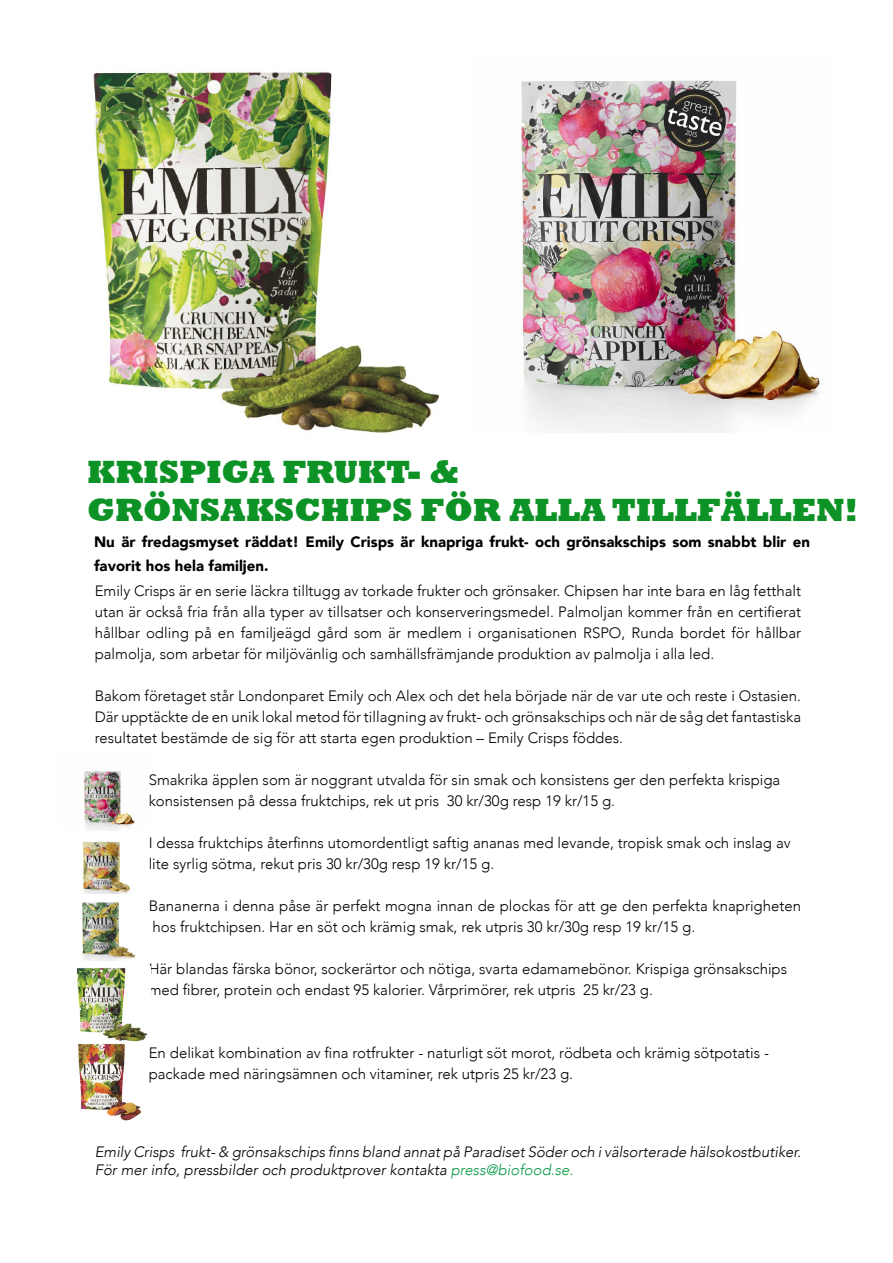
<style>
.page{position:relative;width:893px;height:1263px;background:#fff}
.page>*{position:absolute;margin:0;border:0;box-sizing:border-box;transform-origin:0 0}
.t1{font:800 33px/37.5px "Rockwell";color:#0d9226}
.t2{font:300 15px/21px "Avenir";color:#000}
.t3{font:italic 300 15px/18px "Avenir";color:#000}
.t4{font:900 15px/24px "Avenir";color:#000}
.s1{color:#069a45}
</style>
<div class="page">
<img style="left:93px;top:72px;width:347px;height:361px">
<img style="left:78px;top:1043px;width:63px;height:78px">
<img style="left:76px;top:968px;width:72px;height:74px">
<img style="left:83px;top:841px;width:47px;height:53px">
<img style="left:84px;top:771px;width:51px;height:60px">
<img style="left:82px;top:902px;width:53px;height:59px">
<img style="left:519px;top:80px;width:301px;height:353px">
<h1 class="t1" style="left:87px;top:454px;width:772px">KRISPIGA FRUKT- &amp;<br>GRÖNSAKSCHIPS FÖR ALLA TILLFÄLLEN!</h1>
<p class="t4" style="left:94px;top:530px;width:717px">Nu är fredagsmyset räddat! Emily Crisps är knapriga frukt- och grönsakschips som snabbt blir en favorit hos hela familjen.</p>
<p class="t2" style="left:95px;top:580px;width:708px;text-align:justify">Emily Crisps är en serie läckra tilltugg av torkade frukter och grönsaker. Chipsen har inte bara en låg fetthalt utan är också fria från alla typer av tillsatser och konserveringsmedel. Palmoljan kommer från en certifierat hållbar odling på en familjeägd gård som är medlem i organisationen RSPO, Runda bordet för hållbar palmolja, som arbetar för miljövänlig och samhällsfrämjande produktion av palmolja i alla led.</p>
<p class="t2" style="left:95px;top:685px;width:708px;text-align:justify">Bakom företaget står Londonparet Emily och Alex och det hela började när de var ute och reste i Ostasien.<br>Där upptäckte de en unik lokal metod för tillagning av frukt- och grönsakschips och när de såg det fantastiska resultatet bestämde de sig för att starta egen produktion – Emily Crisps föddes.</p>
<p class="t2" style="left:149px;top:769px;width:633px">Smakrika äpplen som är noggrant utvalda för sin smak och konsistens ger den perfekta krispiga konsistensen på dessa fruktchips, rek ut pris 30 kr/30g resp 19 kr/15 g.</p>
<p class="t2" style="left:149px;top:832px;width:643px">I dessa fruktchips återfinns utomordentligt saftig ananas med levande, tropisk smak och inslag av lite syrlig sötma, rekut pris 30 kr/30g resp 19 kr/15 g.</p>
<p class="t2" style="left:149px;top:895px;width:654px">Bananerna i denna påse är perfekt mogna innan de plockas för att ge den perfekta knaprigheten hos fruktchipsen. Har en söt och krämig smak, rek utpris 30 kr/30g resp 19 kr/15 g.</p>
<p class="t2" style="left:149px;top:958px;width:640px">Här blandas färska bönor, sockerärtor och nötiga, svarta edamamebönor. Krispiga grönsakschips med fibrer, protein och endast 95 kalorier. Vårprimörer, rek utpris 25 kr/23 g.</p>
<p class="t2" style="left:149px;top:1042px;width:622px">En delikat kombination av fina rotfrukter - naturligt söt morot, rödbeta och krämig sötpotatis - packade med näringsämnen och vitaminer, rek utpris 25 kr/23 g.</p>
<p class="t3" style="left:95px;top:1143px;width:708px">Emily Crisps frukt- &amp; grönsakschips finns bland annat på Paradiset Söder och i välsorterade hälsokostbutiker.<br>För mer info, pressbilder och produktprover kontakta <span class="s1">press@biofood.se.</span></p>
</div>
